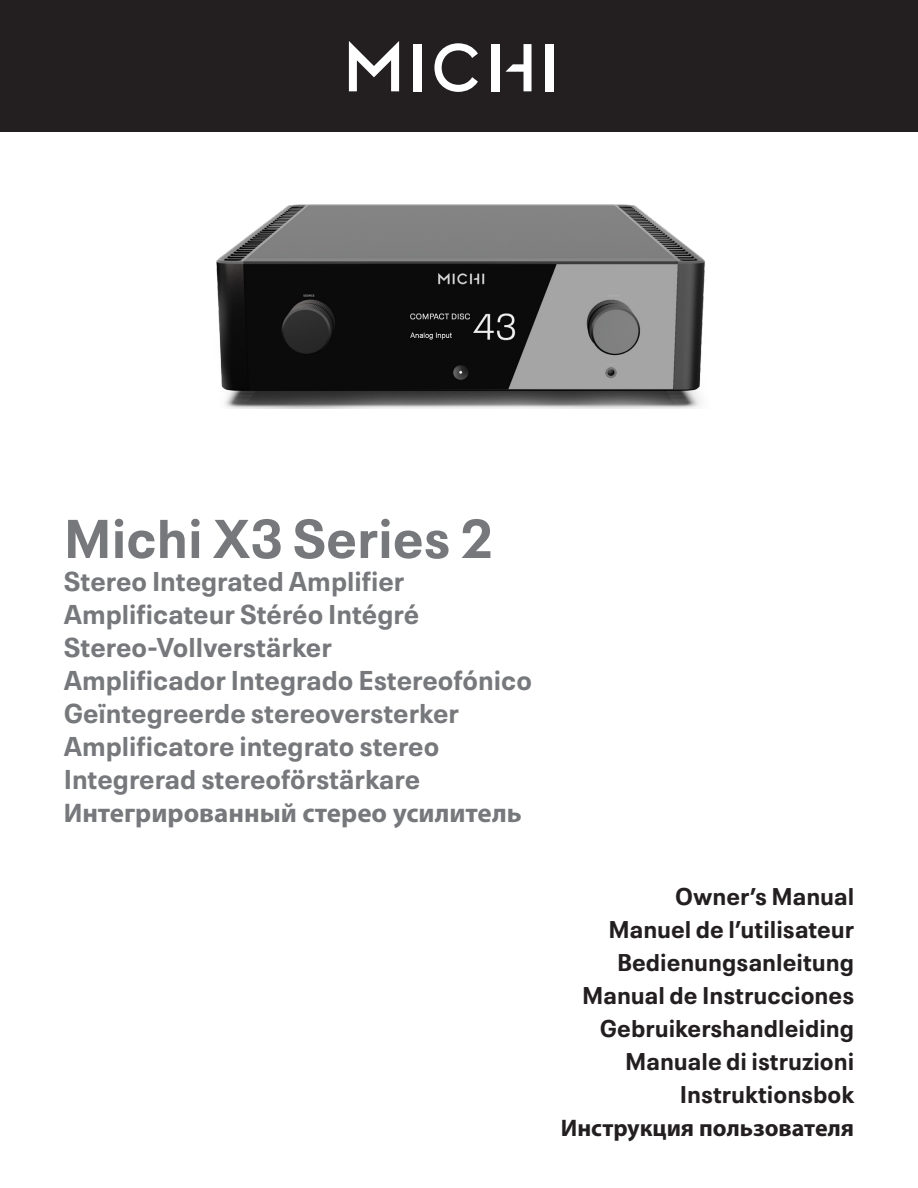
<style>
.page{position:relative;width:918px;height:1188px;background:#fff}
.page>*{position:absolute;margin:0;border:0;box-sizing:border-box;transform-origin:0 0}
.Cover_Model_Number{font:700 54px "Neue Plak Text";color:#76787b}
.Cover_Model_Descrip{font:700 27px "Neue Plak Text";color:#76787b}
.Cover_Model_Descrip-2{font:700 27px "Myriad Pro";color:#76787b}
.t1{font:700 24px "Neue Plak Text";color:#231f20}
.t2{font:700 24px "Myriad Pro";color:#231f20}
</style>
<div class="page">
<div style="left:0;top:0;width:918px;height:132px;background:#231f20"></div>
<div style="left:414px;top:44px;width:8px;height:47px;background:#fff"></div>
<div style="left:546px;top:44px;width:8px;height:47px;background:#fff"></div>
<svg style="left:434px;top:43px;width:44px;height:49px"></svg>
<div style="left:491px;top:44px;width:8px;height:47px;background:#fff"></div>
<svg style="left:505px;top:44px;width:27px;height:47px"></svg>
<svg style="left:349px;top:41px;width:50px;height:50px"></svg>
<img style="left:216px;top:204px;width:489px;height:205px">
<p class="Cover_Model_Number" style="left:64px;top:494px;width:431px">Michi X3 Series 2</p>
<p class="Cover_Model_Descrip" style="left:64px;top:559px;width:342px">Stereo Integrated Amplifier</p>
<p class="Cover_Model_Descrip" style="left:64px;top:592px;width:357px">Amplificateur Stéréo Intégré</p>
<p class="Cover_Model_Descrip" style="left:64px;top:625px;width:270px">Stereo-Vollverstärker</p>
<p class="Cover_Model_Descrip" style="left:64px;top:658px;width:470px">Amplificador Integrado Estereofónico</p>
<p class="Cover_Model_Descrip" style="left:64px;top:691px;width:397px">Geïntegreerde stereoversterker</p>
<p class="Cover_Model_Descrip" style="left:64px;top:724px;width:377px">Amplificatore integrato stereo</p>
<p class="Cover_Model_Descrip" style="left:64px;top:757px;width:358px">Integrerad stereoförstärkare</p>
<p class="Cover_Model_Descrip-2" style="left:64px;top:795px;width:459px">Интегрированный стерео усилитель</p>
<p class="t1" style="left:675px;top:876px;width:180px">Owner’s Manual</p>
<p class="t1" style="left:608px;top:909px;width:247px">Manuel de l’utilisateur</p>
<p class="t1" style="left:617px;top:942px;width:239px">Bedienungsanleitung</p>
<p class="t1" style="left:582px;top:975px;width:273px">Manual de Instrucciones</p>
<p class="t1" style="left:600px;top:1008px;width:256px">Gebruikershandleiding</p>
<p class="t1" style="left:625px;top:1041px;width:230px">Manuale di istruzioni</p>
<p class="t1" style="left:680px;top:1074px;width:176px">Instruktionsbok</p>
<p class="t2" style="left:561px;top:1112px;width:295px">Инструкция пользователя</p>
</div>
